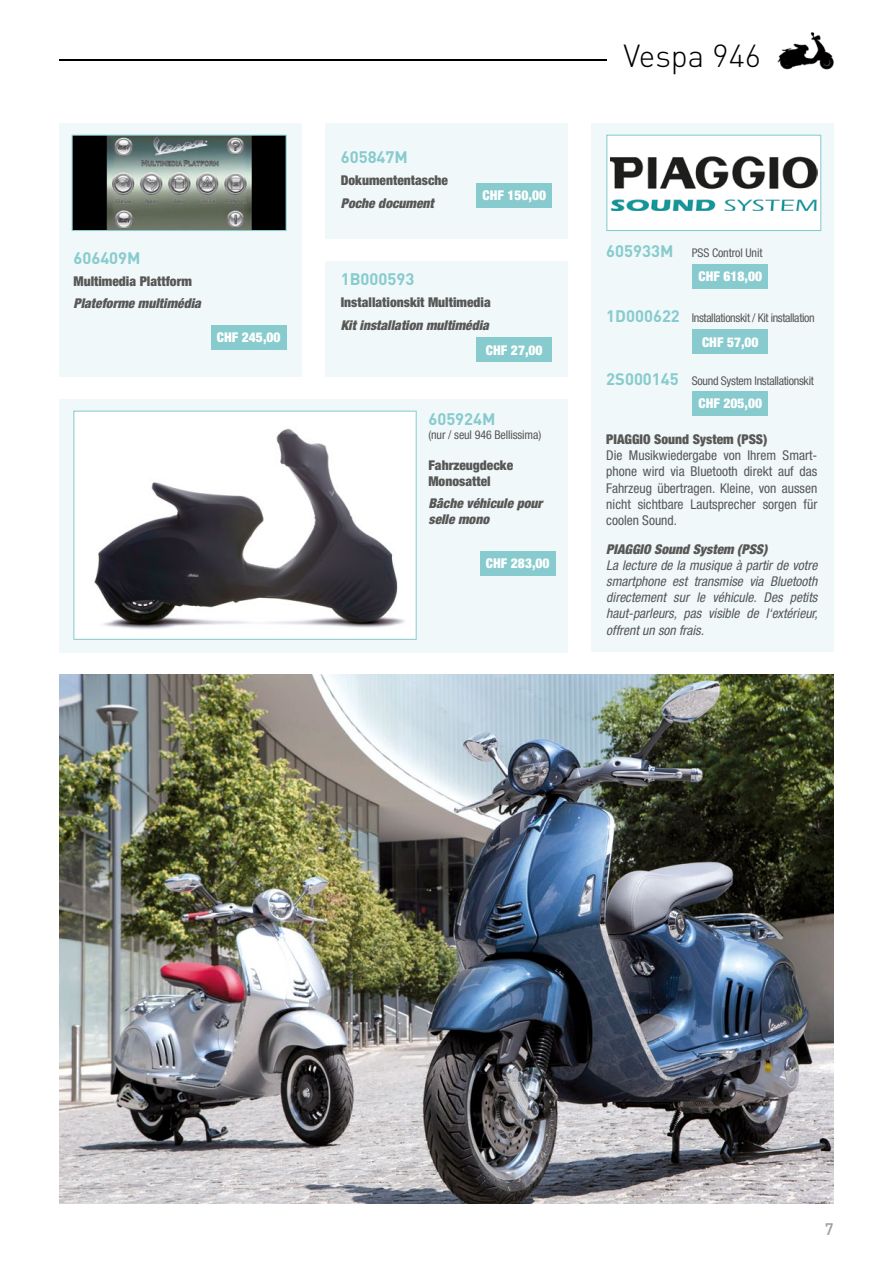
<style>
.page{position:relative;width:893px;height:1263px;background:#fff}
.page>*{position:absolute;margin:0;border:0;box-sizing:border-box;transform-origin:0 0}
.t1{font:300 31.5px "DIN";color:#000}
.t2{font:700 16.5px "DIN";color:#87cbce}
.t3{font:500 16.5px "DIN";color:#9d9d9c}
.t4{font:italic condensed 13.5px/16.2px "Helvetica Neue LT Pro";color:#575756;text-align:justify}
.t5{font:condensed 13.5px/16.2px "Helvetica Neue LT Pro";color:#575756;text-align:justify}
.t6{font:900 condensed 13.5px/16.2px "Helvetica Neue LT Pro";color:#575756}
.t7{font:italic 900 condensed 13.5px/16.2px "Helvetica Neue LT Pro";color:#575756}
.t8{font:900 condensed 13.5px "Helvetica Neue LT Pro";color:#fff}
.t9{font:condensed 12px "Helvetica Neue LT Pro";letter-spacing:-.025em;color:#575756}
.s1{font-family:"DIN";font-weight:700;font-stretch:normal;font-size:16.5px;color:#87cbce}
</style>
<div class="page">
<div style="left:60px;top:123px;width:242px;height:253px;background:#f0f8f9"></div>
<div style="left:325px;top:261px;width:243px;height:115px;background:#f0f8f9"></div>
<div style="left:591px;top:123px;width:242px;height:529px;background:#f0f8f9"></div>
<div style="left:60px;top:399px;width:508px;height:253px;background:#f0f8f9"></div>
<svg style="left:73px;top:411px;width:344px;height:229px;fill:#fff"></svg>
<div style="left:325px;top:123px;width:243px;height:115px;background:#f0f8f9"></div>
<img style="left:60px;top:675px;width:773px;height:528px">
<hr style="left:60px;top:59px;width:547px;height:1px;background:#000">
<img style="left:777px;top:32px;width:57px;height:38px">
<svg style="left:72px;top:135px;width:215px;height:96px;background:#5a635f"></svg>
<svg style="left:606px;top:135px;width:215px;height:96px"></svg>
<div style="left:211px;top:325px;width:76px;height:24px;background:#87cbce"></div>
<div style="left:480px;top:551px;width:76px;height:24px;background:#87cbce"></div>
<div style="left:476px;top:183px;width:76px;height:25px;background:#87cbce"></div>
<div style="left:692px;top:264px;width:76px;height:24px;background:#87cbce"></div>
<div style="left:692px;top:329px;width:76px;height:25px;background:#87cbce"></div>
<div style="left:692px;top:391px;width:76px;height:25px;background:#87cbce"></div>
<div style="left:476px;top:337px;width:76px;height:25px;background:#87cbce"></div>
<p class="t2" style="left:73px;top:247px;width:69px">606409M</p>
<p class="t6" style="left:73px;top:273px;width:120px">Multimedia Plattform</p>
<p class="t7" style="left:73px;top:295px;width:129px">Plateforme multimédia</p>
<p class="t8" style="left:217px;top:329px;width:65px">CHF 245,00</p>
<p class="t2" style="left:341px;top:147px;width:69px">605847M</p>
<p class="t6" style="left:341px;top:173px;width:109px">Dokumententasche</p>
<p class="t7" style="left:341px;top:195px;width:95px">Poche document</p>
<p class="t8" style="left:482px;top:187px;width:65px">CHF 150,00</p>
<p class="t2" style="left:341px;top:268px;width:75px">1B000593</p>
<p class="t6" style="left:341px;top:294px;width:151px">Installationskit Multimedia</p>
<p class="t7" style="left:341px;top:317px;width:150px">Kit installation multimédia</p>
<p class="t8" style="left:486px;top:342px;width:58px">CHF 27,00</p>
<p class="t2" style="left:428px;top:408px;width:69px">605924M</p>
<p class="t9" style="left:428px;top:428px;width:114px">(nur / seul 946 Bellissima)</p>
<p class="t6" style="left:428px;top:456px;width:86px">Fahrzeugdecke<br>Monosattel</p>
<p class="t7" style="left:428px;top:495px;width:115px">Bâche véhicule pour selle mono</p>
<p class="t8" style="left:486px;top:555px;width:65px">CHF 283,00</p>
<h1 class="t1" style="left:623px;top:37px;width:139px">Vespa 946</h1>
<p class="t9" style="left:606px;top:246px;width:158px"><span class="s1">605933M</span> PSS Control Unit</p>
<p class="t8" style="left:698px;top:268px;width:65px">CHF 618,00</p>
<p class="t9" style="left:606px;top:311px;width:210px"><span class="s1">1D000622</span> Installationskit / Kit installation</p>
<p class="t8" style="left:702px;top:334px;width:58px">CHF 57,00</p>
<p class="t9" style="left:606px;top:374px;width:209px"><span class="s1">2S000145</span> Sound System Installationskit</p>
<p class="t8" style="left:698px;top:395px;width:65px">CHF 205,00</p>
<p class="t6" style="left:606px;top:431px;width:163px">PIAGGIO Sound System (PSS)</p>
<p class="t5" style="left:606px;top:447px;width:213px">Die Musikwiedergabe von Ihrem Smart&shy;phone wird via Bluetooth direkt auf das Fahrzeug übertragen. Kleine, von aussen nicht sichtbare Lautsprecher sorgen für coolen Sound.</p>
<p class="t7" style="left:606px;top:540px;width:163px">PIAGGIO Sound System (PSS)</p>
<p class="t4" style="left:606px;top:557px;width:213px">La lecture de la musique à partir de votre smartphone est transmise via Bluetooth directement sur le véhicule. Des petits haut-parleurs, pas visible de l‘extérieur, offrent un son frais.</p>
<p class="t3" style="left:825px;top:1218px;width:10px">7</p>
</div>
